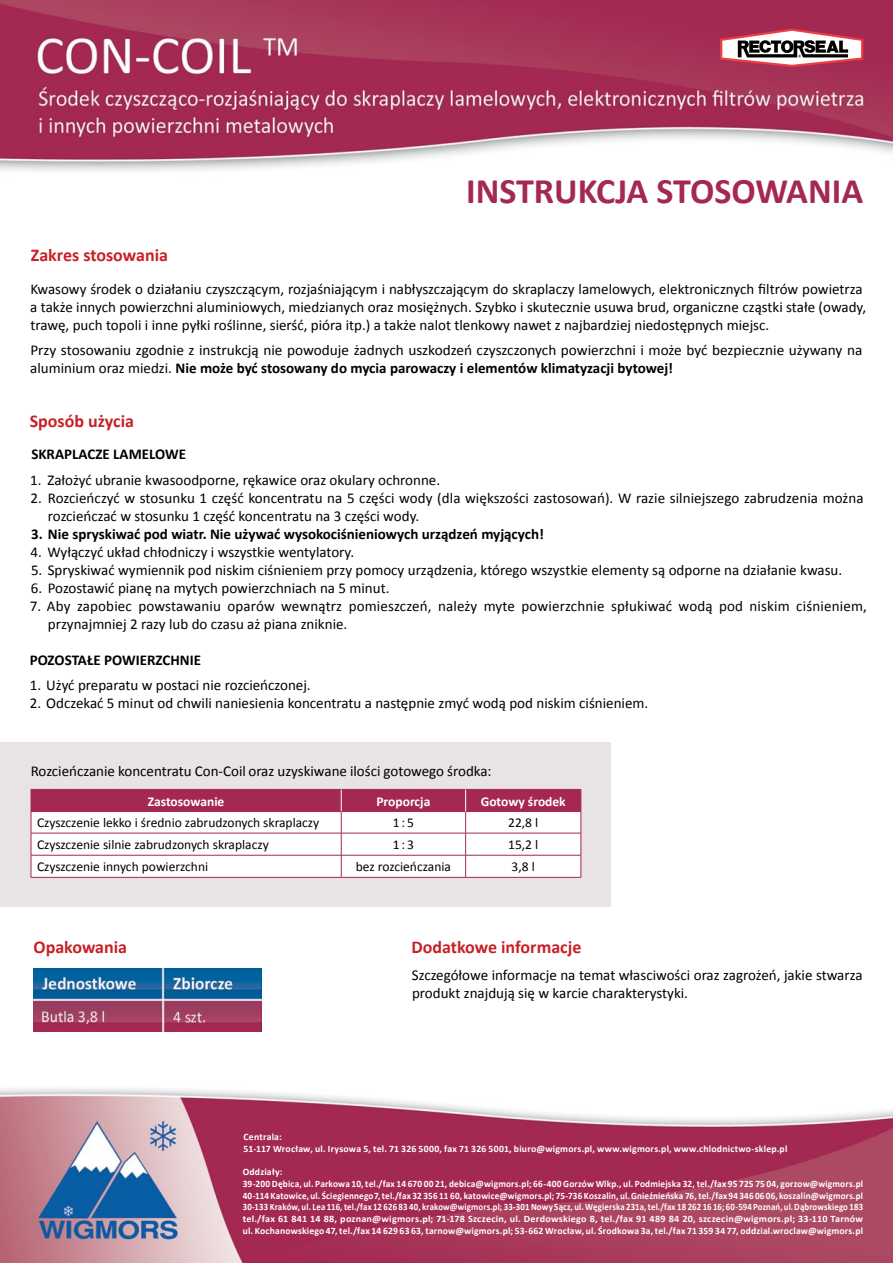
<style>
.page{position:relative;width:893px;height:1263px;background:#fff}
.page>*{position:absolute;margin:0;border:0;box-sizing:border-box;transform-origin:0 0}
.t1{font:700 36px "Calibri";color:#a42853}
.t2{font:700 18px "Calibri";color:#c82027}
.t3{font:15px/18px "Calibri";color:#000}
.t4{font:700 15px "Calibri";color:#000}
.t5{font:13.5px "Calibri";color:#000}
.t6{font:700 13.5px "Calibri";color:#fff}
.t7{font:700 9.75px/11.7px "Calibri";letter-spacing:.02em;color:#fff}
.s1{font-weight:700}
</style>
<div class="page">
<img style="left:0;top:0;width:893px;height:172px">
<img style="left:0;top:1088px;width:893px;height:175px">
<div style="left:1px;top:742px;width:610px;height:165px;background:#e7e4e3"></div>
<hr style="left:31px;top:877px;width:310px;height:1px;background:#a42853">
<hr style="left:341px;top:877px;width:125px;height:1px;background:#a42853">
<hr style="left:466px;top:877px;width:115px;height:1px;background:#a42853">
<svg style="left:31px;top:789px;width:551px;height:88px;background:#e4c0cd"></svg>
<img style="left:34px;top:969px;width:227px;height:62px">
<svg style="left:720px;top:29px;width:143px;height:38px"></svg>
<p class="t2" style="left:31px;top:244px;width:139px">Zakres stosowania</p>
<h1 class="t1" style="left:466px;top:169px;width:399px">INSTRUKCJA STOSOWANIA</h1>
<p class="t3" style="left:30px;top:279px;width:837px">Kwasowy środek o działaniu czyszczącym, rozjaśniającym i nabłyszczającym do skraplaczy lamelowych, elektronicznych filtrów powietrza a także innych powierzchni aluminiowych, miedzianych oraz mosiężnych. Szybko i skutecznie usuwa brud, organiczne cząstki stałe (owady, trawę, puch topoli i inne pyłki roślinne, sierść, pióra itp.) a także nalot tlenkowy nawet z najbardziej niedostępnych miejsc.</p>
<p class="t3" style="left:30px;top:341px;width:833px">Przy stosowaniu zgodnie z instrukcją nie powoduje żadnych uszkodzeń czyszczonych powierzchni i może być bezpiecznie używany na aluminium oraz miedzi. <span class="s1">Nie może być stosowany do mycia parowaczy i elementów klimatyzacji bytowej!</span></p>
<p class="t2" style="left:30px;top:410px;width:106px">Sposób użycia</p>
<p class="t4" style="left:31px;top:445px;width:156px">SKRAPLACZE LAMELOWE</p>
<p class="t3" style="left:30px;top:470px;width:412px">1. Założyć ubranie kwasoodporne, rękawice oraz okulary ochronne.</p>
<p class="t3" style="left:48px;top:488px;width:817px;text-indent:-17px">2. Rozcieńczyć w stosunku 1 część koncentratu na 5 części wody (dla większości zastosowań). W razie silniejszego zabrudzenia można rozcieńczać w stosunku 1 część koncentratu na 3 części wody.</p>
<p class="t4" style="left:31px;top:524px;width:514px">3. Nie spryskiwać pod wiatr. Nie używać wysokociśnieniowych urządzeń myjących!</p>
<p class="t3" style="left:31px;top:542px;width:325px">4. Wyłączyć układ chłodniczy i wszystkie wentylatory.</p>
<p class="t3" style="left:31px;top:560px;width:813px">5. Spryskiwać wymiennik pod niskim ciśnieniem przy pomocy urządzenia, którego wszystkie elementy są odporne na działanie kwasu.</p>
<p class="t3" style="left:31px;top:578px;width:360px">6. Pozostawić pianę na mytych powierzchniach na 5 minut.</p>
<p class="t3" style="left:48px;top:596px;width:820px;text-indent:-18px">7. Aby zapobiec powstawaniu oparów wewnątrz pomieszczeń, należy myte powierzchnie spłukiwać wodą pod niskim ciśnieniem, przynajmniej 2 razy lub do czasu aż piana zniknie.</p>
<p class="t4" style="left:30px;top:650px;width:173px">POZOSTAŁE POWIERZCHNIE</p>
<p class="t3" style="left:30px;top:675px;width:282px">1. Użyć preparatu w postaci nie rozcieńczonej.</p>
<p class="t3" style="left:30px;top:693px;width:620px">2. Odczekać 5 minut od chwili naniesienia koncentratu a następnie zmyć wodą pod niskim ciśnieniem.</p>
<p class="t3" style="left:31px;top:761px;width:462px">Rozcieńczanie koncentratu Con-Coil oraz uzyskiwane ilości gotowego środka:</p>
<p class="t6" style="left:148px;top:793px;width:78px">Zastosowanie</p>
<p class="t6" style="left:376px;top:793px;width:55px">Proporcja</p>
<p class="t6" style="left:481px;top:793px;width:87px">Gotowy środek</p>
<p class="t5" style="left:37px;top:814px;width:284px">Czyszczenie lekko i średnio zabrudzonych skraplaczy</p>
<p class="t5" style="left:393px;top:814px;width:23px">1 : 5</p>
<p class="t5" style="left:508px;top:814px;width:32px">22,8 l</p>
<p class="t5" style="left:37px;top:836px;width:233px">Czyszczenie silnie zabrudzonych skraplaczy</p>
<p class="t5" style="left:393px;top:836px;width:23px">1 : 3</p>
<p class="t5" style="left:508px;top:836px;width:32px">15,2 l</p>
<p class="t5" style="left:37px;top:858px;width:173px">Czyszczenie innych powierzchni</p>
<p class="t5" style="left:356px;top:858px;width:97px">bez rozcieńczania</p>
<p class="t5" style="left:512px;top:858px;width:25px">3,8 l</p>
<p class="t2" style="left:34px;top:936px;width:95px">Opakowania</p>
<p class="t2" style="left:411px;top:936px;width:171px">Dodatkowe informacje</p>
<p class="t3" style="left:412px;top:965px;width:452px">Szczegółowe informacje na temat własciwości oraz zagrożeń, jakie stwarza produkt znajdują się w karcie charakterystyki.</p>
<p class="t7" style="left:243px;top:1131px;width:545px">Centrala:<br>51-117 Wrocław, ul. Irysowa 5, tel. 71 326 5000, fax 71 326 5001, biuro@wigmors.pl, www.wigmors.pl, www.chlodnictwo-sklep.pl</p>
<p class="t7" style="left:243px;top:1165px;width:622px">Oddziały:<br>39-200 Dębica, ul. Parkowa 10, tel./fax 14 670 00 21, debica@wigmors.pl; 66-400 Gorzów Wlkp., ul. Podmiejska 32, tel./fax 95 725 75 04, gorzow@wigmors.pl 40-114 Katowice, ul. Ściegiennego 7, tel./fax 32 356 11 60, katowice@wigmors.pl; 75-736 Koszalin, ul. Gnieźnieńska 76, tel./fax 94 346 06 06, koszalin@wigmors.pl 30-133 Kraków, ul. Lea 116, tel./fax 12 626 83 40, krakow@wigmors.pl; 33-301 Nowy Sącz, ul. Węgierska 231a, tel./fax 18 262 16 16; 60-594 Poznań, ul. Dąbrowskiego 183 tel./fax 61 841 14 88, poznan@wigmors.pl; 71-178 Szczecin, ul. Derdowskiego 8, tel./fax 91 489 84 20, szczecin@wigmors.pl; 33-110 Tarnów ul. Kochanowskiego 47, tel./fax 14 629 63 63, tarnow@wigmors.pl; 53-662 Wrocław, ul. Środkowa 3a, tel./fax 71 359 34 77, oddzial.wroclaw@wigmors.pl</p>
</div>
